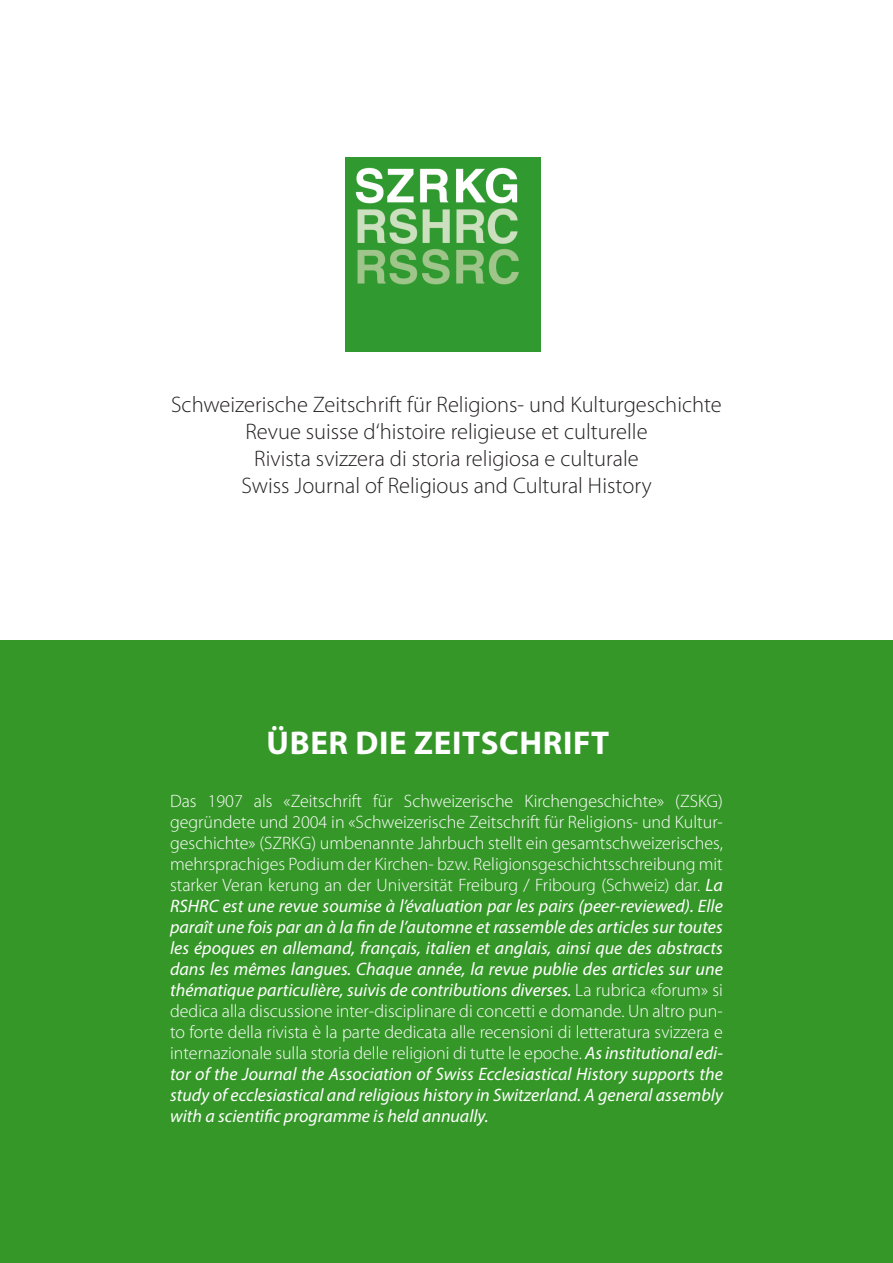
<style>
.page{position:relative;width:893px;height:1263px;background:#fff}
.page>*{position:absolute;margin:0;border:0;box-sizing:border-box;transform-origin:0 0}
.Überschrift{font:700 33px "Myriad Pro";letter-spacing:.02em;color:#fff}
.Überschrift-2{font:300 22.5px "Myriad Pro";color:#231f20}
.t1{font:300 18px/21px "Myriad Pro";color:#fff;text-align:justify}
.s1{font-weight:400;font-style:italic}
</style>
<div class="page">
<div style="left:0;top:640px;width:893px;height:623px;background:#369729"></div>
<img style="left:346px;top:157px;width:194px;height:195px">
<p class="Überschrift-2" style="left:171px;top:392px;width:552px">Schweizerische Zeitschrift für Religions- und Kulturgeschichte</p>
<p class="Überschrift-2" style="left:245px;top:419px;width:404px">Revue suisse d‘histoire religieuse et culturelle</p>
<p class="Überschrift-2" style="left:254px;top:446px;width:386px">Rivista svizzera di storia religiosa e culturale</p>
<p class="Überschrift-2" style="left:241px;top:473px;width:412px">Swiss Journal of Religious and Cultural History</p>
<p class="Überschrift" style="left:267px;top:721px;width:344px">ÜBER DIE ZEITSCHRIFT</p>
<p class="t1" style="left:170px;top:790px;width:554px">Das 1907 als «Zeitschrift für Schweizerische Kirchengeschichte» (ZSKG) gegründete und 2004 in «Schweizerische Zeitschrift für Religions- und Kultur&shy;geschichte» (SZRKG) umbenannte Jahrbuch stellt ein gesamtschweizerisches, mehrsprachiges Podium der Kirchen- bzw. Religionsgeschichtsschreibung mit starker Veran kerung an der Universität Freiburg / Fribourg (Schweiz) dar. <span class="s1">La RSHRC est une revue soumise à l’évaluation par les pairs (peer-reviewed). Elle paraît une fois par an à la fin de l’automne et rassemble des articles sur toutes les époques en allemand, français, italien et anglais, ainsi que des abstracts dans les mêmes langues. Chaque année, la revue publie des articles sur une thématique particulière, suivis de contributions diverses.</span> La rubrica «forum» si dedica alla discussione inter-disciplinare di concetti e domande. Un altro pun&shy;to forte della rivista è la parte dedicata alle recensioni di letteratura svizzera e internazionale sulla storia delle religioni di tutte le epoche. <span class="s1">As institutional edi&shy;tor of the Journal the Association of Swiss Ecclesiastical History supports the study of ecclesiastical and religious history in Switzerland. A general assembly with a scientific programme is held annually.</span></p>
</div>
